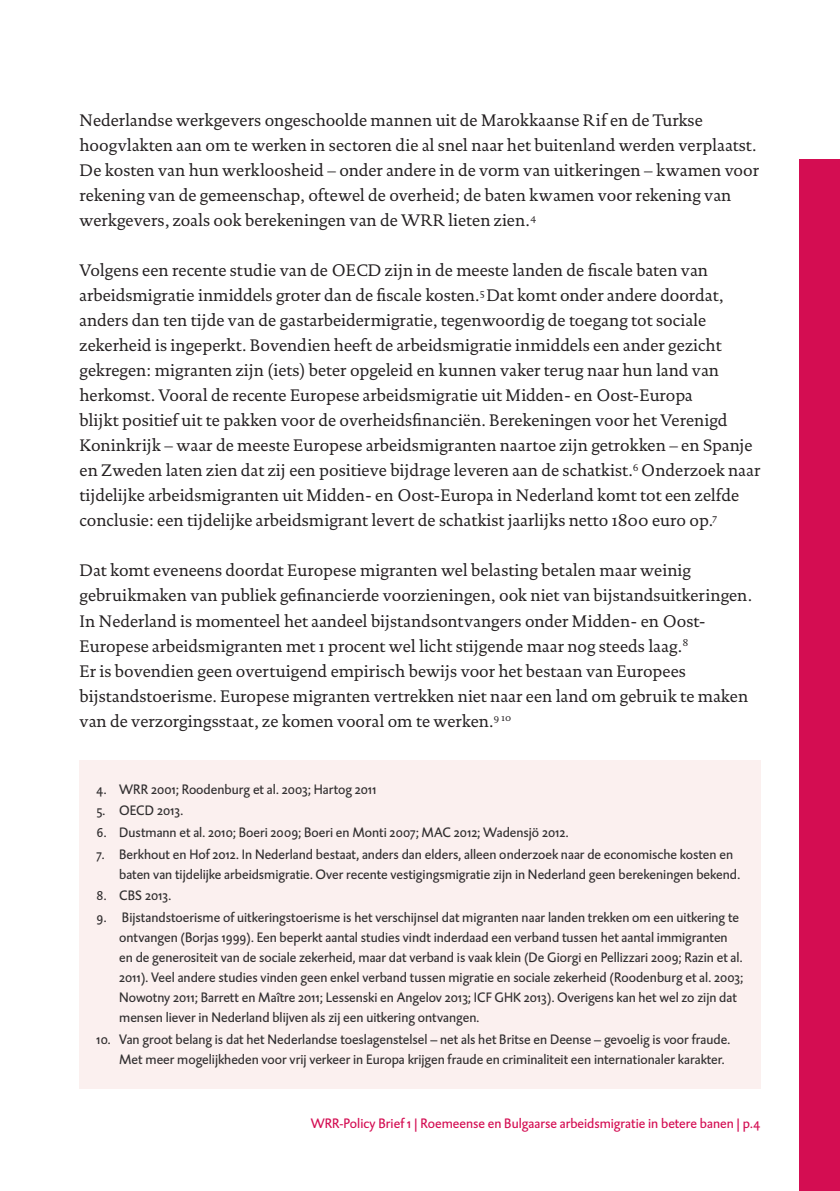
<style>
.page{position:relative;width:840px;height:1191px;background:#fff}
.page>*{position:absolute;margin:0;border:0;box-sizing:border-box;transform-origin:0 0}
.BROOD{font:17px/25px "DTL Documenta ST";color:#231f20}
.footnotes{font:14px/20px "DTL Caspari ST";color:#312f30}
.t1{font:14px "DTL Caspari ST";color:#d40d52}
</style>
<div class="page">
<div style="left:799px;top:159px;width:40px;height:1032px;background:#d40d52"></div>
<div style="left:79px;top:760px;width:681px;height:329px;background:#fbf0ef"></div>
<p class="BROOD" style="left:79px;top:108px;width:680px">Nederlandse werkgevers ongeschoolde mannen uit de Marokkaanse Rif en de Turkse hoogvlakten aan om te werken in sectoren die al snel naar het buitenland werden verplaatst.<br>De kosten van hun werkloosheid – onder andere in de vorm van uitkeringen – kwamen voor rekening van de gemeenschap, oftewel de overheid; de baten kwamen voor rekening van werkgevers, zoals ook berekeningen van de WRR lieten zien.<sup>4</sup></p>
<p class="BROOD" style="left:79px;top:258px;width:682px">Volgens een recente studie van de OECD zijn in de meeste landen de fiscale baten van arbeidsmigratie inmiddels groter dan de fiscale kosten.<sup>5</sup> Dat komt onder andere doordat, anders dan ten tijde van de gastarbeidermigratie, tegenwoordig de toegang tot sociale zekerheid is ingeperkt. Bovendien heeft de arbeidsmigratie inmiddels een ander gezicht gekregen: migranten zijn (iets) beter opgeleid en kunnen vaker terug naar hun land van herkomst. Vooral de recente Europese arbeidsmigratie uit Midden- en Oost-Europa<br>blijkt positief uit te pakken voor de overheidsfinanciën. Berekeningen voor het Verenigd Koninkrijk – waar de meeste Europese arbeidsmigranten naartoe zijn getrokken – en Spanje en Zweden laten zien dat zij een positieve bijdrage leveren aan de schatkist.<sup>6</sup> Onderzoek naar tijdelijke arbeidsmigranten uit Midden- en Oost-Europa in Nederland komt tot een zelfde conclusie: een tijdelijke arbeidsmigrant levert de schatkist jaarlijks netto 1800 euro op.<sup>7</sup></p>
<p class="BROOD" style="left:79px;top:558px;width:673px">Dat komt eveneens doordat Europese migranten wel belasting betalen maar weinig gebruikmaken van publiek gefinancierde voorzieningen, ook niet van bijstandsuitkeringen.<br>In Nederland is momenteel het aandeel bijstandsontvangers onder Midden- en Oost-Europese arbeidsmigranten met 1 procent wel licht stijgende maar nog steeds laag.<sup>8<br></sup>Er is bovendien geen overtuigend empirisch bewijs voor het bestaan van Europees bijstandstoerisme. Europese migranten vertrekken niet naar een land om gebruik te maken van de verzorgingsstaat, ze komen vooral om te werken.<sup>9</sup> <sup>10</sup></p>
<p class="footnotes" style="left:96px;top:778px;width:282px">4. WRR 2001; Roodenburg et al. 2003; Hartog 2011</p>
<p class="footnotes" style="left:96px;top:800px;width:88px">5. OECD 2013.</p>
<p class="footnotes" style="left:96px;top:822px;width:473px">6. Dustmann et al. 2010; Boeri 2009; Boeri en Monti 2007; MAC 2012; Wadensjö 2012.</p>
<p class="footnotes" style="left:119px;top:844px;width:622px;text-indent:-23px">7. Berkhout en Hof 2012. In Nederland bestaat, anders dan elders, alleen onderzoek naar de economische kosten en baten van tijdelijke arbeidsmigratie. Over recente vestigingsmigratie zijn in Nederland geen berekeningen bekend.</p>
<p class="footnotes" style="left:96px;top:885px;width:76px">8. CBS 2013.</p>
<p class="footnotes" style="left:119px;top:907px;width:625px;text-indent:-23px">9. Bijstandstoerisme of uitkeringstoerisme is het verschijnsel dat migranten naar landen trekken om een uitkering te ontvangen (Borjas 1999). Een beperkt aantal studies vindt inderdaad een verband tussen het aantal immigranten en de generositeit van de sociale zekerheid, maar dat verband is vaak klein (De Giorgi en Pellizzari 2009; Razin et al.<br>2011). Veel andere studies vinden geen enkel verband tussen migratie en sociale zekerheid (Roodenburg et al. 2003; Nowotny 2011; Barrett en Maître 2011; Lessenski en Angelov 2013; ICF GHK 2013). Overigens kan het wel zo zijn dat mensen liever in Nederland blijven als zij een uitkering ontvangen.</p>
<p class="footnotes" style="left:119px;top:1029px;width:612px;text-indent:-23px">10. Van groot belang is dat het Nederlandse toeslagenstelsel – net als het Britse en Deense – gevoelig is voor fraude.<br>Met meer mogelijkheden voor vrij verkeer in Europa krijgen fraude en criminaliteit een internationaler karakter.</p>
<p class="t1" style="left:310px;top:1114px;width:451px">WRR-Policy Brief 1 | Roemeense en Bulgaarse arbeidsmigratie in betere banen | p.4</p>
</div>
